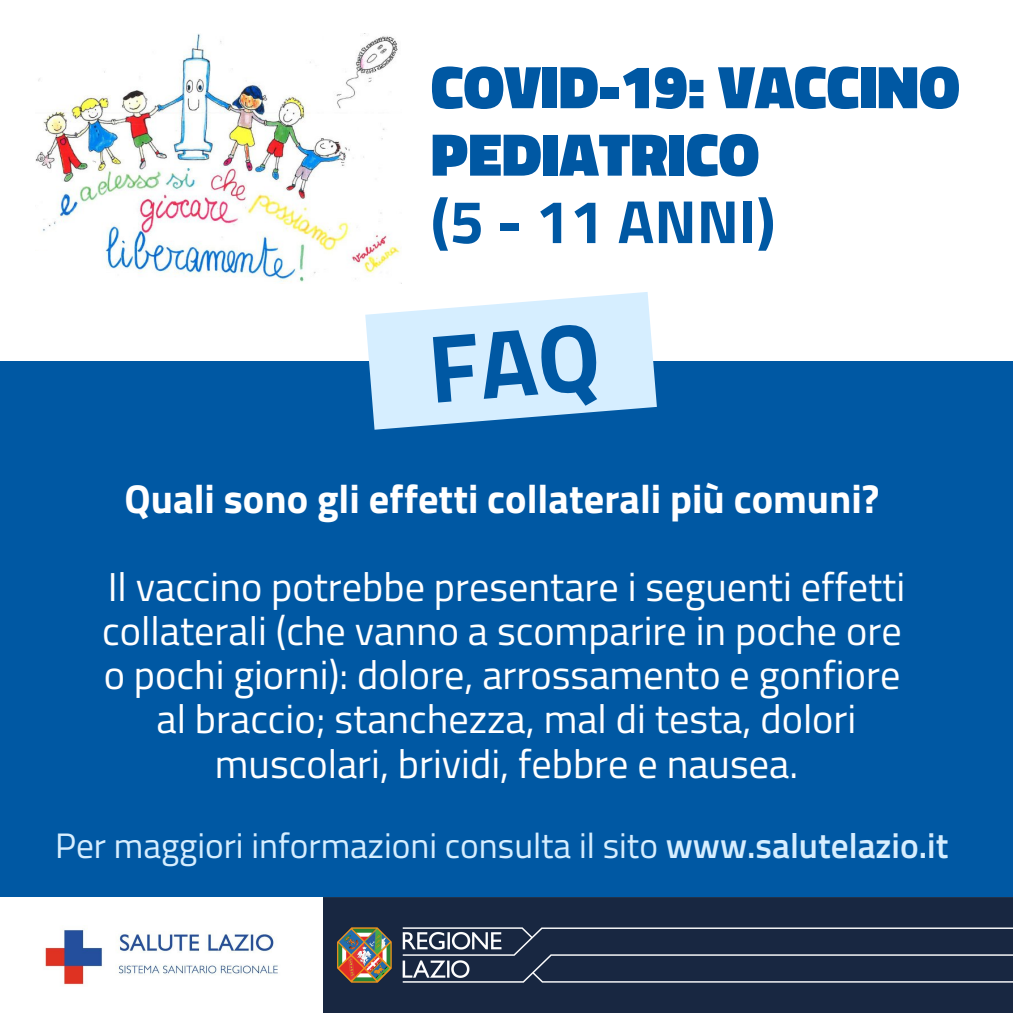
<style>
.page{position:relative;width:1013px;height:1013px;background:#fff}
.page>*{position:absolute;margin:0;border:0;box-sizing:border-box;transform-origin:0 0}
.t1{font:900 61.12px/67.4px "Titillium Web";color:#0058a3}
.t2{font:700 61.12px "Titillium Web";color:#0058a3}
.t3{font:40.25px/44px "Titillium Web";color:#fff}
.t4{font:700 40.25px "Titillium Web";color:#fff}
.t5{font:35.38px "Titillium Web";color:#d6eeff}
.s1{font-weight:600}
</style>
<div class="page">
<div style="left:0;top:361px;width:1012px;height:619px;background:#0058a3"></div>
<div style="left:0;top:897px;width:1012px;height:115px;background:#fff"></div>
<img style="left:324px;top:897px;width:688px;height:115px">
<img style="left:45px;top:929px;width:233px;height:56px">
<img style="left:36px;top:33px;width:365px;height:249px">
<div style="left:16px;top:25px;width:54px;height:25px;background:#fff"></div>
<div style="left:16px;top:251px;width:54px;height:36px;background:#fff"></div>
<svg style="left:365px;top:292px;width:292px;height:138px"></svg>
<p class="t1" style="left:431px;top:52px;width:530px">COVID-19: VACCINO<br>PEDIATRICO</p>
<p class="t2" style="left:431px;top:174px;width:346px">(5 - 11 ANNI)</p>
<p class="t4" style="left:124px;top:467px;width:756px">Quali sono gli effetti collaterali più comuni?</p>
<p class="t3" style="left:102px;top:564px;width:804px">Il vaccino potrebbe presentare i seguenti effetti collaterali (che vanno a scomparire in poche ore</p>
<p class="t3" style="left:104px;top:652px;width:798px">o pochi giorni): dolore, arrossamento e gonfiore</p>
<p class="t3" style="left:157px;top:696px;width:701px;text-align:center">al braccio; stanchezza, mal di testa, dolori muscolari, brividi, febbre e nausea.</p>
<p class="t5" style="left:55px;top:817px;width:894px">Per maggiori informazioni consulta il sito <span class="s1">www.salutelazio.it</span></p>
</div>
